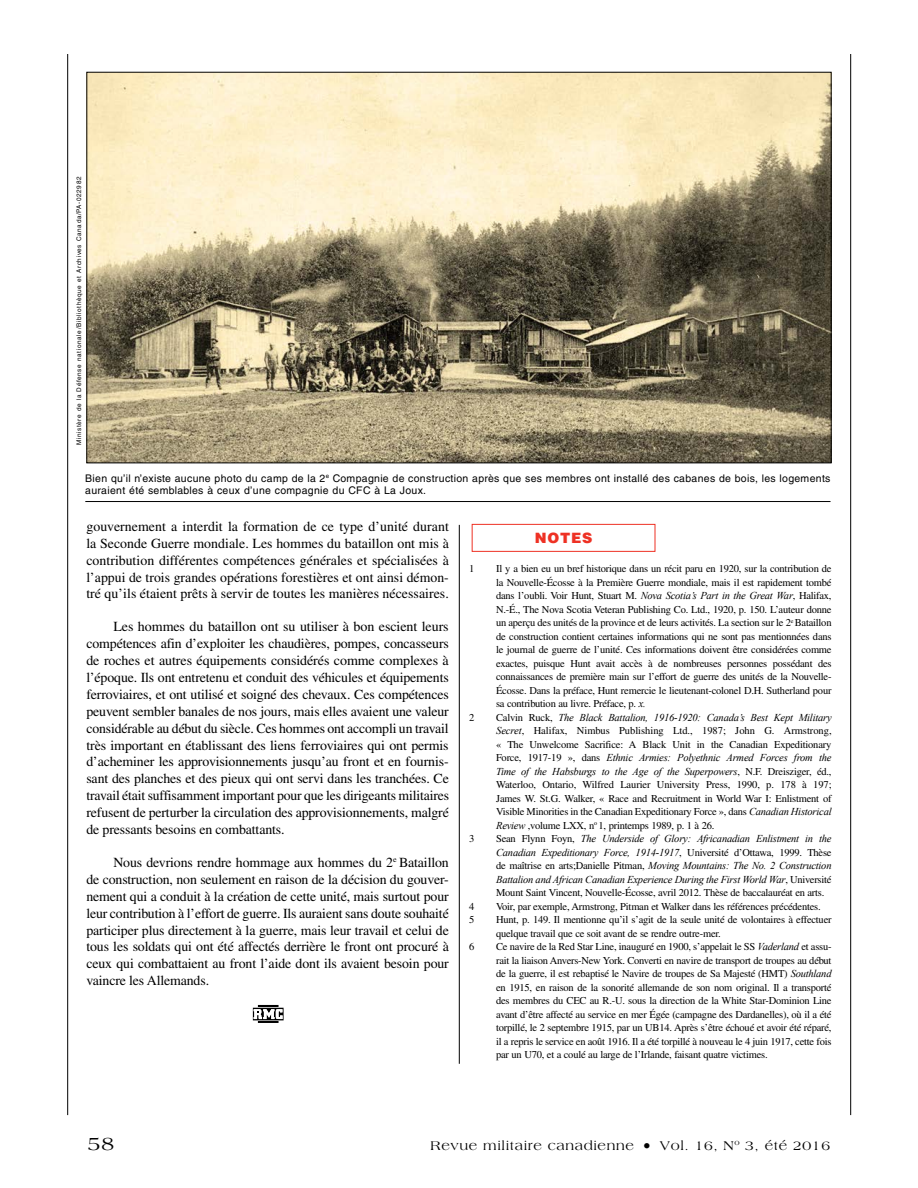
<style>
.page{position:relative;width:918px;height:1188px;background:#fff}
.page>*{position:absolute;margin:0;border:0;box-sizing:border-box;transform-origin:0 0}
.t1{font:19.5px "Americana Std";color:#000}
.t2{font:900 14.25px "Helvetica LT Std";letter-spacing:.05em;color:#ee3124}
.t3{font:13.8px/16.8px "Times LT Std";letter-spacing:-.01em;color:#000;text-align:justify}
.t4{font:13.5px "Americana Std";letter-spacing:.05em;color:#000}
.t5{font:10.5px/13.5px "Times LT Std";letter-spacing:-.02em;color:#000;text-align:justify}
.t6{font:italic 10.5px/13.5px "Times New Roman";letter-spacing:-.02em;color:#000}
.t7{font:10.5px/12.8px "Helvetica LT Std";letter-spacing:.03em;color:#000}
.t8{font:6.3px "Helvetica LT Std";letter-spacing:.1em;color:#000}
.s1{font-family:"Times New Roman";font-style:italic}
.s2{font-family:"Times LT Std";font-style:normal}
.s3{font-size:16.5px}
</style>
<div class="page">
<hr style="left:850px;top:54px;width:1px;height:1061px;background:#000">
<hr style="left:67px;top:54px;width:1px;height:1061px;background:#000">
<svg style="left:252px;top:1005px;width:31px;height:18px"></svg>
<div style="left:472px;top:524px;width:183px;height:28px;border:1px solid #ee3124"></div>
<hr style="left:459px;top:525px;width:1px;height:539px;background:#000">
<img style="left:88px;top:74px;width:742px;height:387px">
<hr style="left:85px;top:501px;width:746px;height:1px;background:#000">
<p class="t8" style="left:75px;top:445px;width:270px;rotate:-90deg">Ministère de la Défense nationale/Bibliothèque et Archives Canada/PA-022982</p>
<p class="t7" style="left:85px;top:472px;width:747px">Bien qu’il n’existe aucune photo du camp de la 2<sup>e</sup> Compagnie de construction après que ses membres ont installé des cabanes de bois, les logements auraient été semblables à ceux d’une compagnie du CFC à La Joux.</p>
<p class="t3" style="left:86px;top:518px;width:364px">gouvernement a interdit la formation de ce type d’unité durant la Seconde Guerre mondiale. Les hommes du bataillon ont mis à contribution différentes compétences générales et spécialisées à l’appui de trois grandes opérations forestières et ont ainsi démon&shy;tré qu’ils étaient prêts à servir de toutes les manières nécessaires.</p>
<p class="t3" style="left:86px;top:618px;width:364px;text-indent:27px">Les hommes du bataillon ont su utiliser à bon escient leurs compétences afin d’exploiter les chaudières, pompes, concasseurs de roches et autres équipements considérés comme complexes à l’époque. Ils ont entretenu et conduit des véhicules et équipements ferroviaires, et ont utilisé et soigné des chevaux. Ces compétences peuvent sembler banales de nos jours, mais elles avaient une valeur considérable au début du siècle. Ces hommes ont accompli un travail très important en établissant des liens ferroviaires qui ont permis d’acheminer les approvisionnements jusqu’au front et en fournis&shy;sant des planches et des pieux qui ont servi dans les tranchées. Ce travail était suffisamment important pour que les dirigeants militaires refusent de perturber la circulation des approvisionnements, malgré de pressants besoins en combattants.</p>
<p class="t3" style="left:86px;top:854px;width:364px;text-indent:27px">Nous devrions rendre hommage aux hommes du 2<sup>e</sup> Bataillon de construction, non seulement en raison de la décision du gouver&shy;nement qui a conduit à la création de cette unité, mais surtout pour leur contribution à l’effort de guerre. Ils auraient sans doute souhaité participer plus directement à la guerre, mais leur travail et celui de tous les soldats qui ont été affectés derrière le front ont procuré à ceux qui combattaient au front l’aide dont ils avaient besoin pour vaincre les Allemands.</p>
<h2 class="t2" style="left:535px;top:529px;width:59px">NOTES</h2>
<p class="t5" style="left:469px;top:562px;width:7px">1</p>
<p class="t5" style="left:496px;top:562px;width:337px">Il y a bien eu un bref historique dans un récit paru en 1920, sur la contribution de la Nouvelle-Écosse à la Première Guerre mondiale, mais il est rapidement tombé dans l’oubli. Voir Hunt, Stuart M. <span class="s1">Nova Scotia’s Part in the Great War</span>, Halifax, N.-É., The Nova Scotia Veteran Publishing Co. Ltd., 1920, p. 150. L’auteur donne un aperçu des unités de la province et de leurs activités. La section sur le 2<sup>e</sup> Bataillon de construction contient certaines informations qui ne sont pas mentionnées dans le journal de guerre de l’unité. Ces informations doivent être considérées comme exactes, puisque Hunt avait accès à de nombreuses personnes possédant des connaissances de première main sur l’effort de guerre des unités de la Nouvelle-Écosse. Dans la préface, Hunt remercie le lieutenant-colonel D.H. Sutherland pour sa contribution au livre. Préface, p. <span class="s1">x.</span></p>
<p class="t5" style="left:469px;top:711px;width:7px">2</p>
<p class="t6" style="left:496px;top:710px;width:337px"><span class="s2">Calvin Ruck,</span> The Black Battalion, 1916-1920: Canada’s Best Kept Military</p>
<p class="t5" style="left:496px;top:724px;width:337px"><span class="s1">Secret</span>, Halifax, Nimbus Publishing Ltd., 1987; John G. Armstrong, « The Unwelcome Sacrifice: A Black Unit in the Canadian Expeditionary</p>
<p class="t6" style="left:496px;top:751px;width:337px"><span class="s2">Force, 1917-19 », dans</span> Ethnic Armies: Polyethnic Armed Forces from the<br>Time of the Habsburgs to the Age of the Superpowers<span class="s2">, N.F. Dreisziger, éd.,</span></p>
<p class="t5" style="left:496px;top:778px;width:337px">Waterloo, Ontario, Wilfred Laurier University Press, 1990, p. 178 à 197; James W. St.G. Walker, « Race and Recruitment in World War I: Enlistment of Visible Minorities in the Canadian Expeditionary Force », dans <span class="s1">Canadian Historical Review</span> ,volume LXX, n<sup>o</sup> 1, printemps 1989, p. 1 à 26.</p>
<p class="t5" style="left:469px;top:832px;width:7px">3</p>
<p class="t6" style="left:496px;top:832px;width:337px;text-align:justify"><span class="s2">Sean Flynn Foyn,</span> The Underside of Glory: Africanadian Enlistment in the Canadian Expeditionary Force, 1914-1917<span class="s2">, Université d’Ottawa, 1999. Thèse de maîtrise en arts;Danielle Pitman,</span> Moving Mountains: The No. 2 Construction Battalion and African Canadian Experience During the First World War<span class="s2">, Université</span></p>
<p class="t5" style="left:496px;top:886px;width:330px">Mount Saint Vincent, Nouvelle-Écosse, avril 2012. Thèse de baccalauréat en arts.</p>
<p class="t5" style="left:469px;top:900px;width:7px">4</p>
<p class="t5" style="left:496px;top:900px;width:326px">Voir, par exemple, Armstrong, Pitman et Walker dans les références précédentes.</p>
<p class="t5" style="left:469px;top:913px;width:7px">5</p>
<p class="t5" style="left:496px;top:913px;width:337px">Hunt, p. 149. Il mentionne qu’il s’agit de la seule unité de volontaires à effectuer quelque travail que ce soit avant de se rendre outre-mer.</p>
<p class="t5" style="left:469px;top:940px;width:7px">6</p>
<p class="t5" style="left:496px;top:940px;width:337px">Ce navire de la Red Star Line, inauguré en 1900, s’appelait le SS <span class="s1">Vaderland</span> et assu&shy;rait la liaison Anvers-New York. Converti en navire de transport de troupes au début de la guerre, il est rebaptisé le Navire de troupes de Sa Majesté (HMT) <span class="s1">Southland </span>en 1915, en raison de la sonorité allemande de son nom original. Il a transporté des membres du CEC au R.-U. sous la direction de la White Star-Dominion Line avant d’être affecté au service en mer Égée (campagne des Dardanelles), où il a été torpillé, le 2 septembre 1915, par un UB14. Après s’être échoué et avoir été réparé, il a repris le service en août 1916. Il a été torpillé à nouveau le 4 juin 1917, cette fois par un U70, et a coulé au large de l’Irlande, faisant quatre victimes.</p>
<h1 class="t1" style="left:88px;top:1132px;width:28px">58</h1>
<p class="t4" style="left:430px;top:1138px;width:401px">Revue militaire canadienne <span class="s3">•</span> Vol. 16, N<sup>o</sup> 3, été 2016</p>
</div>
